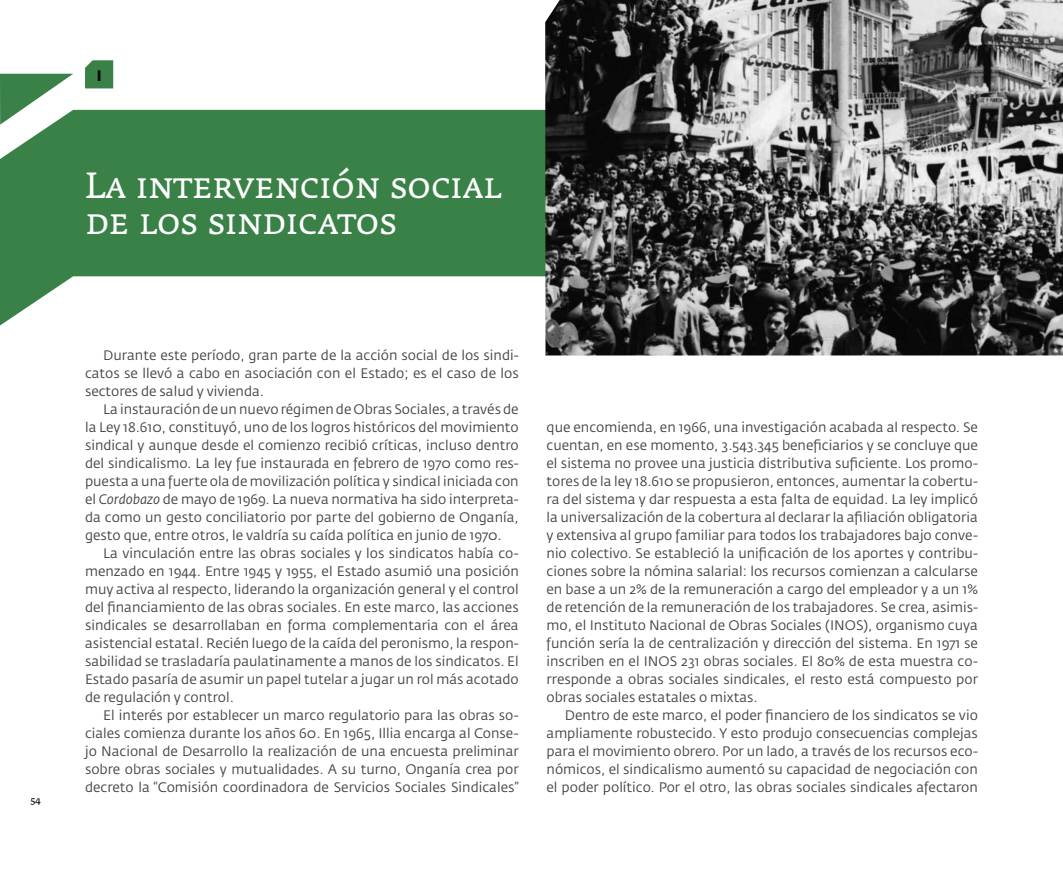
<style>
.page{position:relative;width:1063px;height:893px;background:#fff}
.page>*{position:absolute;margin:0;border:0;box-sizing:border-box;transform-origin:0 0}
.t1{font:36px/36px "Fedra Serif A Book SC";letter-spacing:-.025em;color:#fff}
.t2{font:700 15px "Fedra Sans Std";color:#000}
.t3{font:13.65px/18px "Fedra Sans Std";color:#434345;text-align:justify}
.t4{font:10.5px "Fedra Serif A Book SC";color:#000}
.s1{font-style:italic}
</style>
<div class="page">
<svg style="left:0;top:110px;width:545px;height:215px;fill:#398146"></svg>
<svg style="left:0;top:74px;width:73px;height:51px"></svg>
<img style="left:545px;top:0;width:518px;height:355px">
<svg style="left:85px;top:60px;width:28px;height:28px"></svg>
<p class="t2" style="left:97px;top:66px;width:6px">I</p>
<h1 class="t1" style="left:85px;top:168px;width:418px">La intervención social de los sindicatos</h1>
<p class="t4" style="left:30px;top:794px;width:12px">54</p>
<p class="t3" style="left:85px;top:346px;width:435px;text-indent:18px">Durante este período, gran parte de la acción social de los sindi&shy;catos se llevó a cabo en asociación con el Estado; es el caso de los sectores de salud y vivienda.</p>
<p class="t3" style="left:85px;top:400px;width:435px;text-indent:18px">La instauración de un nuevo régimen de Obras Sociales, a través de la Ley 18.610, constituyó, uno de los logros históricos del movimiento sindical y aunque desde el comienzo recibió críticas, incluso dentro del sindicalismo. La ley fue instaurada en febrero de 1970 como res&shy;puesta a una fuerte ola de movilización política y sindical iniciada con el <span class="s1">Cordobazo</span> de mayo de 1969. La nueva normativa ha sido interpreta&shy;da como un gesto conciliatorio por parte del gobierno de Onganía, gesto que, entre otros, le valdría su caída política en junio de 1970.</p>
<p class="t3" style="left:85px;top:544px;width:435px;text-indent:18px">La vinculación entre las obras sociales y los sindicatos había co&shy;menzado en 1944. Entre 1945 y 1955, el Estado asumió una posición muy activa al respecto, liderando la organización general y el control del financiamiento de las obras sociales. En este marco, las acciones sindicales se desarrollaban en forma complementaria con el área asistencial estatal. Recién luego de la caída del peronismo, la respon&shy;sabilidad se trasladaría paulatinamente a manos de los sindicatos. El Estado pasaría de asumir un papel tutelar a jugar un rol más acotado de regulación y control.</p>
<p class="t3" style="left:85px;top:706px;width:435px;text-indent:18px">El interés por establecer un marco regulatorio para las obras so&shy;ciales comienza durante los años 60. En 1965, Illia encarga al Conse&shy;jo Nacional de Desarrollo la realización de una encuesta preliminar sobre obras sociales y mutualidades. A su turno, Onganía crea por decreto la “Comisión coordinadora de Servicios Sociales Sindicales”</p>
<p class="t3" style="left:547px;top:418px;width:433px">que encomienda, en 1966, una investigación acabada al respecto. Se cuentan, en ese momento, 3.543.345 beneficiarios y se concluye que el sistema no provee una justicia distributiva suficiente. Los promo&shy;tores de la ley 18.610 se propusieron, entonces, aumentar la cobertu&shy;ra del sistema y dar respuesta a esta falta de equidad. La ley implicó la universalización de la cobertura al declarar la afiliación obligatoria y extensiva al grupo familiar para todos los trabajadores bajo conve&shy;nio colectivo. Se estableció la unificación de los aportes y contribu&shy;ciones sobre la nómina salarial: los recursos comienzan a calcularse en base a un 2% de la remuneración a cargo del empleador y a un 1% de retención de la remuneración de los trabajadores. Se crea, asimis&shy;mo, el Instituto Nacional de Obras Sociales (INOS), organismo cuya función sería la de centralización y dirección del sistema. En 1971 se inscriben en el INOS 231 obras sociales. El 80% de esta muestra co&shy;rresponde a obras sociales sindicales, el resto está compuesto por obras sociales estatales o mixtas.</p>
<p class="t3" style="left:547px;top:706px;width:433px;text-indent:18px">Dentro de este marco, el poder financiero de los sindicatos se vio ampliamente robustecido. Y esto produjo consecuencias complejas para el movimiento obrero. Por un lado, a través de los recursos eco&shy;nómicos, el sindicalismo aumentó su capacidad de negociación con el poder político. Por el otro, las obras sociales sindicales afectaron</p>
</div>
